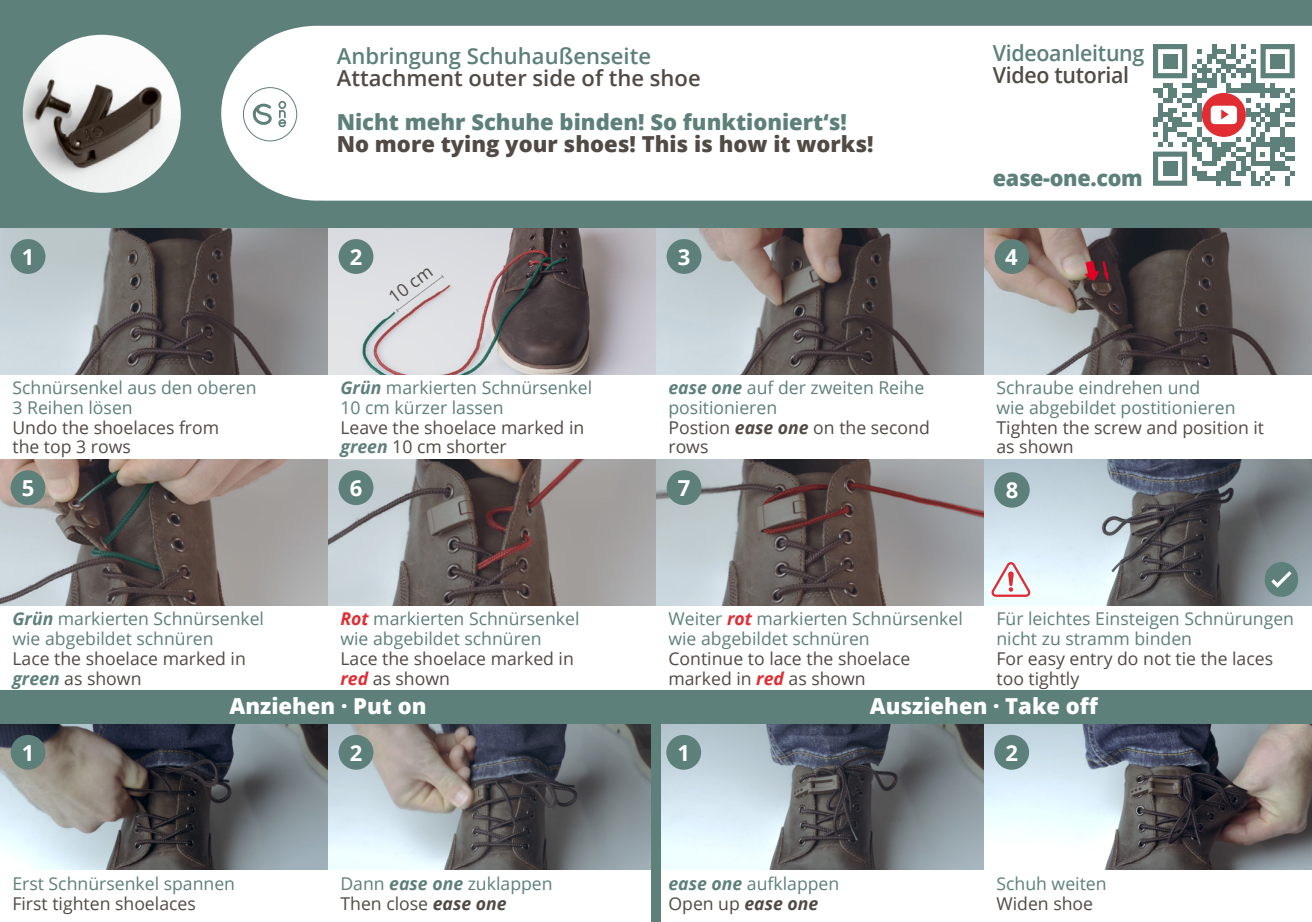
<style>
.page{position:relative;width:1312px;height:922px;background:#fff}
.page>*{position:absolute;margin:0;border:0;box-sizing:border-box;transform-origin:0 0}
.t1{font:800 22px "Open Sans";color:#5d807a}
.t2{font:600 22px "Open Sans";color:#514a45}
.t3{font:600 22px "Open Sans";color:#5d807a}
.t4{font:800 22px "Open Sans";color:#514a45}
.t5{font:800 22px "Open Sans";color:#fff}
.t6{font:700 22px "Open Sans";color:#fff}
.t7{font:17.5px/19.8px "Open Sans";color:#5d807a}
.t8{font:17.5px/19.8px "Open Sans";color:#514a45}
.s1{font-weight:700;font-style:italic}
.s2{font-weight:700;font-style:italic;color:#5d807a}
.s3{color:#514a45}
.s4{font-weight:700;font-style:italic;color:#514a45}
.s5{font-weight:700;font-style:italic;color:#e02d34}
</style>
<div class="page">
<div style="left:0;top:0;width:1311px;height:228px;background:#5d807a"></div>
<div style="left:221px;top:25px;width:1090px;height:176px;background:#fff"></div>
<img style="left:22px;top:34px;width:160px;height:160px;border-radius:80px">
<svg style="left:1152px;top:44px;width:142px;height:142px"></svg>
<div style="left:0;top:690px;width:1311px;height:78px;background:#5d807a"></div>
<img style="left:983px;top:724px;width:328px;height:145px">
<svg style="left:660px;top:724px;width:323px;height:145px;background:#889096"></svg>
<svg style="left:328px;top:724px;width:323px;height:145px;background:#838689"></svg>
<svg style="left:0;top:724px;width:328px;height:145px;background:#707376"></svg>
<img style="left:983px;top:459px;width:328px;height:146px">
<svg style="left:655px;top:459px;width:328px;height:146px;background:#868283"></svg>
<svg style="left:328px;top:459px;width:327px;height:146px;background:#8c8786"></svg>
<svg style="left:0;top:459px;width:328px;height:146px;background:#89827e"></svg>
<img style="left:983px;top:228px;width:328px;height:146px">
<svg style="left:655px;top:228px;width:328px;height:146px;background:#858282"></svg>
<svg style="left:328px;top:228px;width:327px;height:146px;background:#aba7aa"></svg>
<svg style="left:0;top:228px;width:328px;height:146px;background:#828182"></svg>
<div style="left:651px;top:713px;width:9px;height:208px;background:#5d807a"></div>
<div style="left:994px;top:472px;width:35px;height:35px;background:#5d807a;border-radius:50%"></div>
<div style="left:1264px;top:562px;width:33px;height:34px;background:#5d807a;border-radius:17px"></div>
<svg style="left:1271px;top:571px;width:20px;height:16px"></svg>
<svg style="left:991px;top:562px;width:39px;height:34px"></svg>
<div style="left:338px;top:239px;width:35px;height:35px;background:#5d807a;border-radius:50%"></div>
<div style="left:338px;top:734px;width:35px;height:35px;background:#5d807a;border-radius:50%"></div>
<div style="left:994px;top:734px;width:34px;height:35px;background:#5d807a;border-radius:50%"></div>
<div style="left:338px;top:470px;width:35px;height:35px;background:#5d807a;border-radius:50%"></div>
<div style="left:11px;top:239px;width:34px;height:35px;background:#5d807a;border-radius:50%"></div>
<div style="left:11px;top:734px;width:34px;height:35px;background:#5d807a;border-radius:50%"></div>
<div style="left:666px;top:734px;width:35px;height:35px;background:#5d807a;border-radius:50%"></div>
<div style="left:11px;top:470px;width:34px;height:35px;background:#5d807a;border-radius:50%"></div>
<div style="left:666px;top:239px;width:35px;height:35px;background:#5d807a;border-radius:50%"></div>
<div style="left:666px;top:470px;width:35px;height:35px;background:#5d807a;border-radius:50%"></div>
<div style="left:994px;top:239px;width:35px;height:35px;background:#5d807a;border-radius:50%"></div>
<div style="left:243px;top:87px;width:54px;height:54px;border:1px solid #5d807a;border-radius:50%"></div>
<svg style="left:252px;top:104px;width:20px;height:21px"></svg>
<svg style="left:278px;top:101px;width:8px;height:26px"></svg>
<p class="t3" style="left:337px;top:41px;width:316px">Anbringung Schuhaußenseite</p>
<p class="t2" style="left:337px;top:63px;width:365px">Attachment outer side of the shoe</p>
<p class="t1" style="left:337px;top:105px;width:511px">Nicht mehr Schuhe binden! So funktioniert‘s!</p>
<p class="t4" style="left:337px;top:127px;width:538px">No more tying your shoes! This is how it works!</p>
<p class="t3" style="left:992px;top:38px;width:153px">Videoanleitung</p>
<p class="t2" style="left:992px;top:60px;width:138px">Video tutorial</p>
<p class="t1" style="left:992px;top:161px;width:151px">ease-one.com</p>
<p class="t6" style="left:22px;top:241px;width:14px">1</p>
<p class="t6" style="left:349px;top:241px;width:14px">2</p>
<p class="t6" style="left:677px;top:241px;width:14px">3</p>
<p class="t6" style="left:1004px;top:241px;width:14px">4</p>
<p class="t8" style="left:384px;top:290px;width:51px;rotate:-36deg">10 cm</p>
<p class="t7" style="left:12px;top:377px;width:245px">Schnürsenkel aus den oberen<br>3 Reihen lösen</p>
<p class="t8" style="left:12px;top:417px;width:208px">Undo the shoelaces from the top 3 rows</p>
<p class="t7" style="left:340px;top:377px;width:253px"><span class="s1">Grün</span> markierten Schnürsenkel<br>10 cm kürzer lassen</p>
<p class="t8" style="left:340px;top:417px;width:245px">Leave the shoelace marked in <span class="s2">green</span> 10 cm shorter</p>
<p class="t7" style="left:668px;top:377px;width:263px"><span class="s1">ease one</span> auf der zweiten Reihe positionieren<br><span class="s3">Postion</span> <span class="s4">ease one</span> <span class="s3">on the second rows</span></p>
<p class="t7" style="left:996px;top:377px;width:240px">Schraube eindrehen und<br>wie abgebildet postitionieren</p>
<p class="t8" style="left:996px;top:417px;width:269px">Tighten the screw and position it as shown</p>
<p class="t6" style="left:22px;top:472px;width:14px">5</p>
<p class="t6" style="left:349px;top:472px;width:14px">6</p>
<p class="t6" style="left:677px;top:472px;width:14px">7</p>
<p class="t6" style="left:1005px;top:474px;width:14px">8</p>
<p class="t7" style="left:12px;top:608px;width:253px"><span class="s1">Grün</span> markierten Schnürsenkel wie abgebildet schnüren</p>
<p class="t8" style="left:12px;top:648px;width:235px">Lace the shoelace marked in <span class="s2">green</span> as shown</p>
<p class="t5" style="left:229px;top:689px;width:198px">Anziehen · Put on</p>
<p class="t5" style="left:869px;top:689px;width:230px">Ausziehen · Take off</p>
<p class="t7" style="left:340px;top:608px;width:240px"><span class="s5">Rot</span> markierten Schnürsenkel wie abgebildet schnüren</p>
<p class="t8" style="left:340px;top:648px;width:235px">Lace the shoelace marked in <span class="s5">red</span> as shown</p>
<p class="t7" style="left:668px;top:608px;width:296px">Weiter <span class="s5">rot</span> markierten Schnürsenkel wie abgebildet schnüren</p>
<p class="t8" style="left:668px;top:648px;width:243px">Continue to lace the shoelace marked in <span class="s5">red</span> as shown</p>
<p class="t7" style="left:996px;top:608px;width:299px">Für leichtes Einsteigen Schnürungen nicht zu stramm binden</p>
<p class="t8" style="left:996px;top:648px;width:278px">For easy entry do not tie the laces too tightly</p>
<p class="t6" style="left:349px;top:737px;width:14px">2</p>
<p class="t6" style="left:1005px;top:737px;width:14px">2</p>
<p class="t6" style="left:22px;top:737px;width:14px">1</p>
<p class="t6" style="left:677px;top:737px;width:14px">1</p>
<p class="t7" style="left:12px;top:872px;width:224px">Erst Schnürsenkel spannen</p>
<p class="t8" style="left:12px;top:892px;width:185px">First tighten shoelaces</p>
<p class="t7" style="left:340px;top:872px;width:214px">Dann <span class="s1">ease one</span> zuklappen<br><span class="s3">Then close</span> <span class="s4">ease one</span></p>
<p class="t7" style="left:668px;top:872px;width:172px"><span class="s1">ease one</span> aufklappen<br><span class="s3">Open up</span> <span class="s4">ease one</span></p>
<p class="t7" style="left:996px;top:872px;width:112px">Schuh weiten</p>
<p class="t8" style="left:996px;top:892px;width:98px">Widen shoe</p>
</div>
